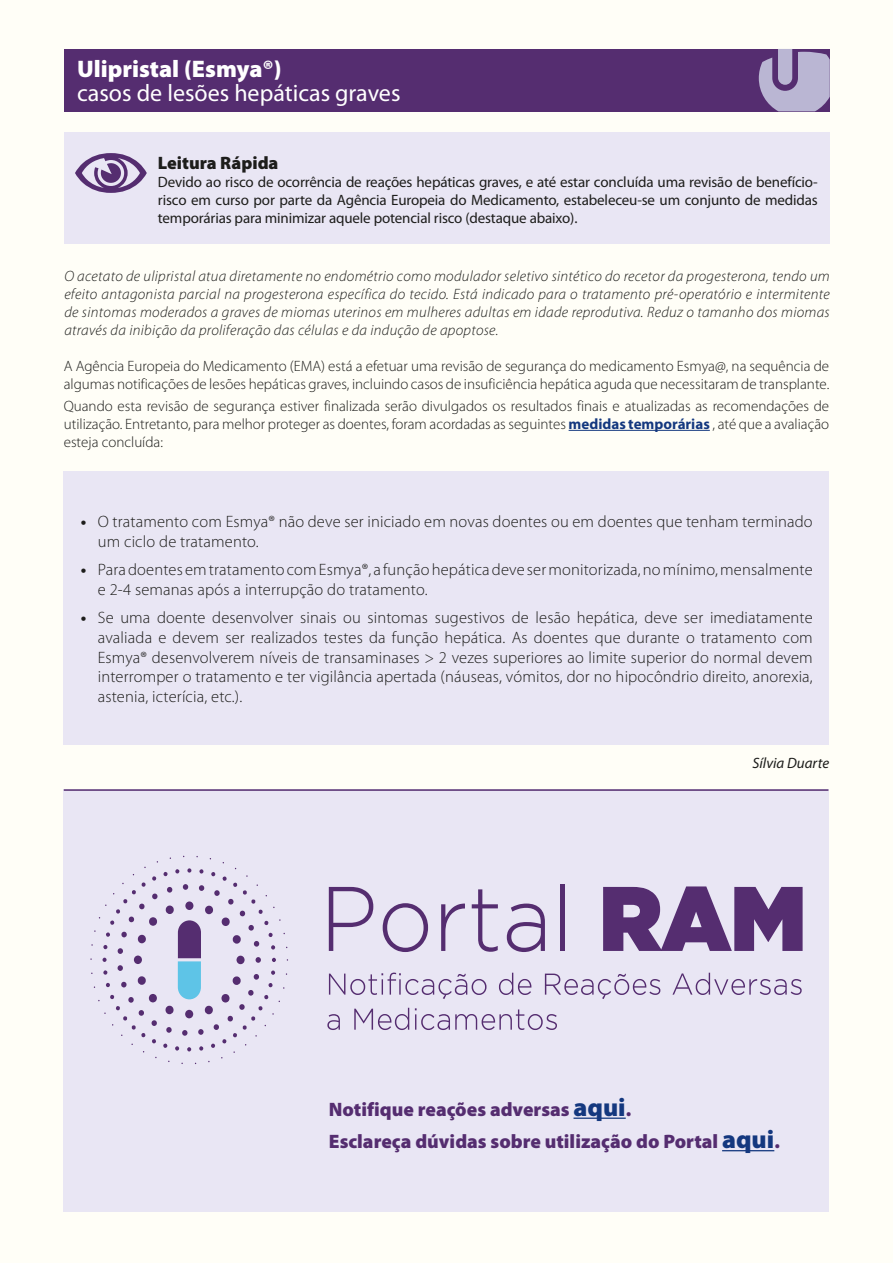
<style>
.page{position:relative;width:893px;height:1263px;background:#fff}
.page>*{position:absolute;margin:0;border:0;box-sizing:border-box;transform-origin:0 0}
.t1{font:24px "Myriad Pro";color:#fff}
.t2{font:900 24px "Myriad Pro";color:#fff}
.t3{font:900 19.5px/32.5px "Myriad Pro";color:#552d70}
.t4{font:900 18px "Myriad Pro";color:#1d1d1b}
.t5{font:300 16.5px/19.8px "Myriad Pro";letter-spacing:.01em;color:#1d1d1b}
.t6{font:300 15px/18px "Myriad Pro";color:#1d1d1b}
.t7{font:italic 300 15px/18px "Myriad Pro";letter-spacing:.02em;color:#1d1d1b;text-align:justify}
.t8{font:15px/18px "Myriad Pro";letter-spacing:-.01em;color:#1d1d1b;text-align:justify}
.t9{font:italic 15px "Myriad Pro";color:#1d1d1b}
.s1{font-weight:700;color:#14387f}
.s2{font-weight:700}
.s3{font-size:25.5px;color:#14387f}
</style>
<div class="page">
<div style="left:1px;top:0;width:892px;height:1263px;background:#fffef7"></div>
<div style="left:64px;top:790px;width:765px;height:422px;background:#e9e6f4"></div>
<hr style="left:573px;top:1117px;width:53px;height:2px;background:#14387f">
<hr style="left:722px;top:1150px;width:52px;height:1px;background:#14387f">
<svg style="left:329px;top:887px;width:44px;height:64px"></svg>
<svg style="left:383px;top:903px;width:45px;height:49px"></svg>
<svg style="left:441px;top:903px;width:24px;height:48px"></svg>
<svg style="left:472px;top:889px;width:26px;height:63px"></svg>
<svg style="left:507px;top:903px;width:38px;height:49px"></svg>
<hr style="left:561px;top:884px;width:4px;height:67px;background:#552d70">
<svg style="left:603px;top:886px;width:200px;height:65px"></svg>
<svg style="left:329px;top:972px;width:157px;height:27px"></svg>
<svg style="left:499px;top:973px;width:32px;height:22px"></svg>
<svg style="left:545px;top:973px;width:115px;height:26px"></svg>
<svg style="left:672px;top:973px;width:130px;height:22px"></svg>
<svg style="left:327px;top:1014px;width:13px;height:16px"></svg>
<svg style="left:354px;top:1008px;width:55px;height:22px"></svg>
<svg style="left:415px;top:1008px;width:142px;height:22px"></svg>
<svg style="left:90px;top:856px;width:198px;height:208px"></svg>
<hr style="left:569px;top:430px;width:141px;height:1px;background:#14387f">
<div style="left:64px;top:133px;width:766px;height:111px;background:#e9e6f4"></div>
<div style="left:64px;top:471px;width:765px;height:274px;background:#e9e6f4"></div>
<svg style="left:75px;top:153px;width:72px;height:40px"></svg>
<div style="left:64px;top:49px;width:766px;height:62px;background:#552d70"></div>
<svg style="left:759px;top:49px;width:71px;height:62px"></svg>
<hr style="left:64px;top:789px;width:764px;height:2px;background:#552d70">
<h1 class="t2" style="left:77px;top:55px;width:206px">Ulipristal (Esmya®)</h1>
<h1 class="t1" style="left:77px;top:80px;width:325px">casos de lesões hepáticas graves</h1>
<p class="t4" style="left:158px;top:152px;width:122px">Leitura Rápida</p>
<p class="t8" style="left:158px;top:173px;width:661px">Devido ao risco de ocorrência de reações hepáticas graves, e até estar concluída uma revisão de benefício&shy;risco em curso por parte da Agência Europeia do Medicamento, estabeleceu-se um conjunto de medidas temporárias para minimizar aquele potencial risco (destaque abaixo).</p>
<p class="t7" style="left:64px;top:267px;width:767px">O acetato de ulipristal atua diretamente no endométrio como modulador seletivo sintético do recetor da progesterona, tendo um efeito antagonista parcial na progesterona específica do tecido. Está indicado para o tratamento pré-operatório e intermitente de sintomas moderados a graves de miomas uterinos em mulheres adultas em idade reprodutiva. Reduz o tamanho dos miomas através da inibição da proliferação das células e da indução de apoptose.</p>
<p class="t6" style="left:64px;top:357px;width:767px">A Agência Europeia do Medicamento (EMA) está a efetuar uma revisão de segurança do medicamento Esmya@, na sequência de algumas notificações de lesões hepáticas graves, incluindo casos de insuficiência hepática aguda que necessitaram de transplante.</p>
<p class="t6" style="left:64px;top:397px;width:767px;text-align:justify">Quando esta revisão de segurança estiver finalizada serão divulgados os resultados finais e atualizadas as recomendações de utilização. Entretanto, para melhor proteger as doentes, foram acordadas as seguintes <span class="s1">medidas temporárias</span> , até que a avaliação esteja concluída:</p>
<p class="t5" style="left:98px;top:512px;width:716px;text-indent:-17px"><span class="s2">•</span> O tratamento com Esmya® não deve ser iniciado em novas doentes ou em doentes que tenham terminado um ciclo de tratamento.</p>
<p class="t5" style="left:98px;top:560px;width:716px;text-indent:-17px"><span class="s2">•</span> Para doentes em tratamento com Esmya®, a função hepática deve ser monitorizada, no mínimo, mensalmente e 2-4 semanas após a interrupção do tratamento.</p>
<p class="t5" style="left:98px;top:608px;width:716px;text-align:justify;text-indent:-17px"><span class="s2">•</span> Se uma doente desenvolver sinais ou sintomas sugestivos de lesão hepática, deve ser imediatamente avaliada e devem ser realizados testes da função hepática. As doentes que durante o tratamento com Esmya® desenvolverem níveis de transaminases &gt; 2 vezes superiores ao limite superior do normal devem interromper o tratamento e ter vigilância apertada (náuseas, vómitos, dor no hipocôndrio direito, anorexia, astenia, icterícia, etc.).</p>
<p class="t9" style="left:752px;top:755px;width:78px">Sílvia Duarte</p>
<p class="t3" style="left:329px;top:1093px;width:453px">Notifique reações adversas <span class="s3">aqui</span>.<br>Esclareça dúvidas sobre utilização do Portal <span class="s3">aqui</span>.</p>
</div>
